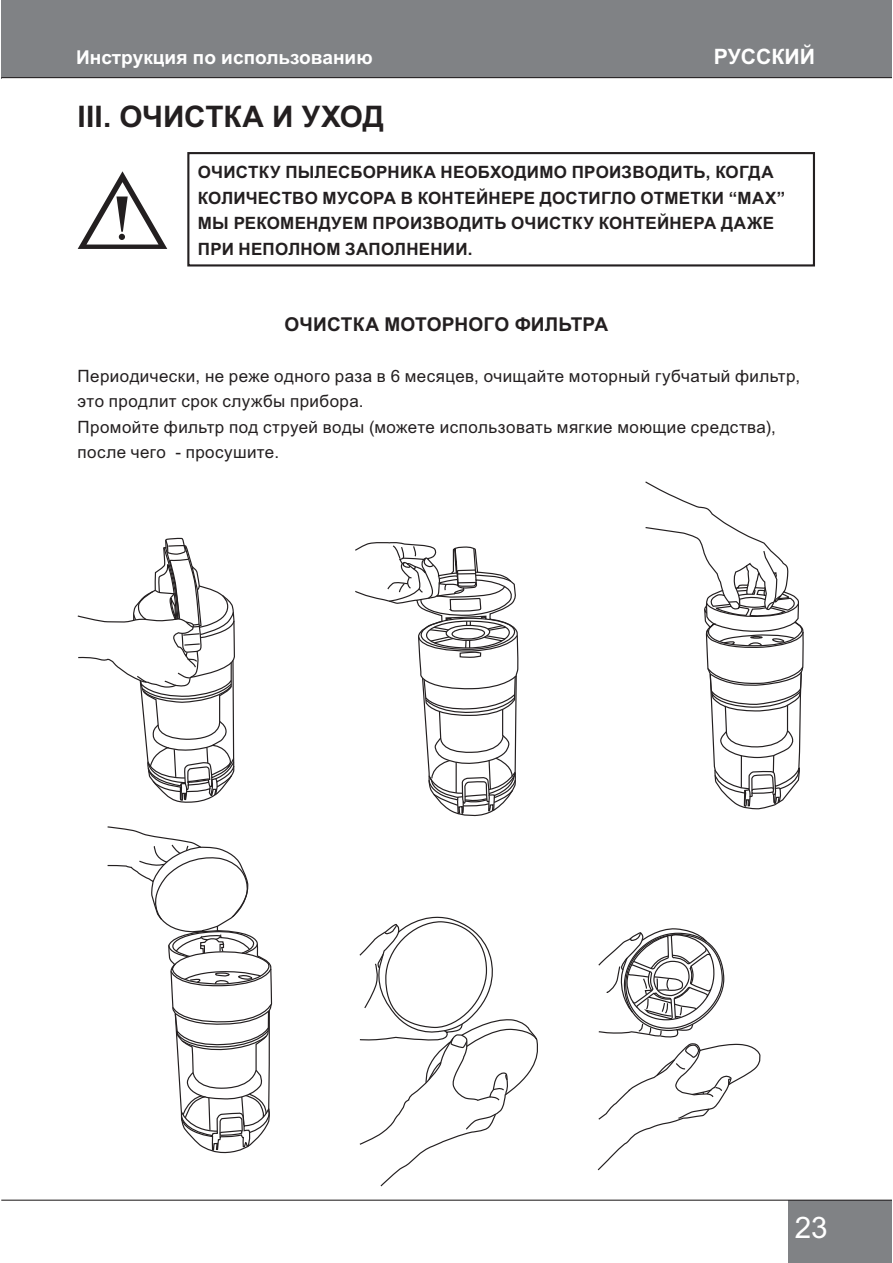
<style>
.page{position:relative;width:893px;height:1263px;background:#fff}
.page>*{position:absolute;margin:0;border:0;box-sizing:border-box;transform-origin:0 0}
.t1{font:700 29.7px "Arial";letter-spacing:-.005em;color:#231f20}
.t2{font:29.7px "Arial";color:#fff}
.t3{font:700 21.15px "Arial";color:#fff}
.t4{font:700 19.05px "Arial";color:#fff}
.t5{font:700 19.05px "Arial";letter-spacing:.005em;color:#231f20}
.t6{font:16.95px/25.5px "Arial";letter-spacing:.025em;color:#231f20}
.t7{font:700 16.95px/25.5px "Arial";letter-spacing:.015em;color:#231f20}
</style>
<div class="page">
<div style="left:1px;top:0;width:890px;height:78px;background:#808285"></div>
<div style="left:788px;top:1201px;width:103px;height:62px;background:#808285"></div>
<hr style="left:1px;top:1200px;width:890px;height:1px;background:#231f20">
<hr style="left:1px;top:77px;width:890px;height:1px;background:#231f20">
<div style="left:187px;top:152px;width:628px;height:115px;border:2px solid #231f20"></div>
<svg style="left:78px;top:171px;width:89px;height:78px"></svg>
<svg style="left:77px;top:537px;width:158px;height:266px"></svg>
<svg style="left:386px;top:542px;width:132px;height:275px"></svg>
<svg style="left:645px;top:481px;width:126px;height:70px"></svg>
<svg style="left:703px;top:550px;width:101px;height:260px"></svg>
<svg style="left:106px;top:826px;width:167px;height:375px"></svg>
<svg style="left:138px;top:844px;width:135px;height:331px"></svg>
<svg style="left:359px;top:916px;width:179px;height:271px"></svg>
<svg style="left:597px;top:928px;width:164px;height:243px"></svg>
<p class="t4" style="left:76px;top:50px;width:298px">Инструкция по использованию</p>
<p class="t3" style="left:714px;top:48px;width:103px">РУССКИЙ</p>
<h1 class="t1" style="left:78px;top:106px;width:308px">III. ОЧИСТКА И УХОД</h1>
<p class="t7" style="left:198px;top:161px;width:589px">ОЧИСТКУ ПЫЛЕСБОРНИКА НЕОБХОДИМО ПРОИЗВОДИТЬ, КОГДА КОЛИЧЕСТВО МУСОРА В КОНТЕЙНЕРЕ ДОСТИГЛО ОТМЕТКИ “MAX” МЫ РЕКОМЕНДУЕМ ПРОИЗВОДИТЬ ОЧИСТКУ КОНТЕЙНЕРА ДАЖЕ ПРИ НЕПОЛНОМ ЗАПОЛНЕНИИ.</p>
<p class="t5" style="left:285px;top:317px;width:325px">ОЧИСТКА МОТОРНОГО ФИЛЬТРА</p>
<p class="t6" style="left:78px;top:365px;width:724px">Периодически, не реже одного раза в 6 месяцев, очищайте моторный губчатый фильтр, это продлит срок службы прибора.<br>Промойте фильтр под струей воды (можете использовать мягкие моющие средства), после чего - просушите.</p>
<h1 class="t2" style="left:795px;top:1217px;width:35px">23</h1>
</div>
